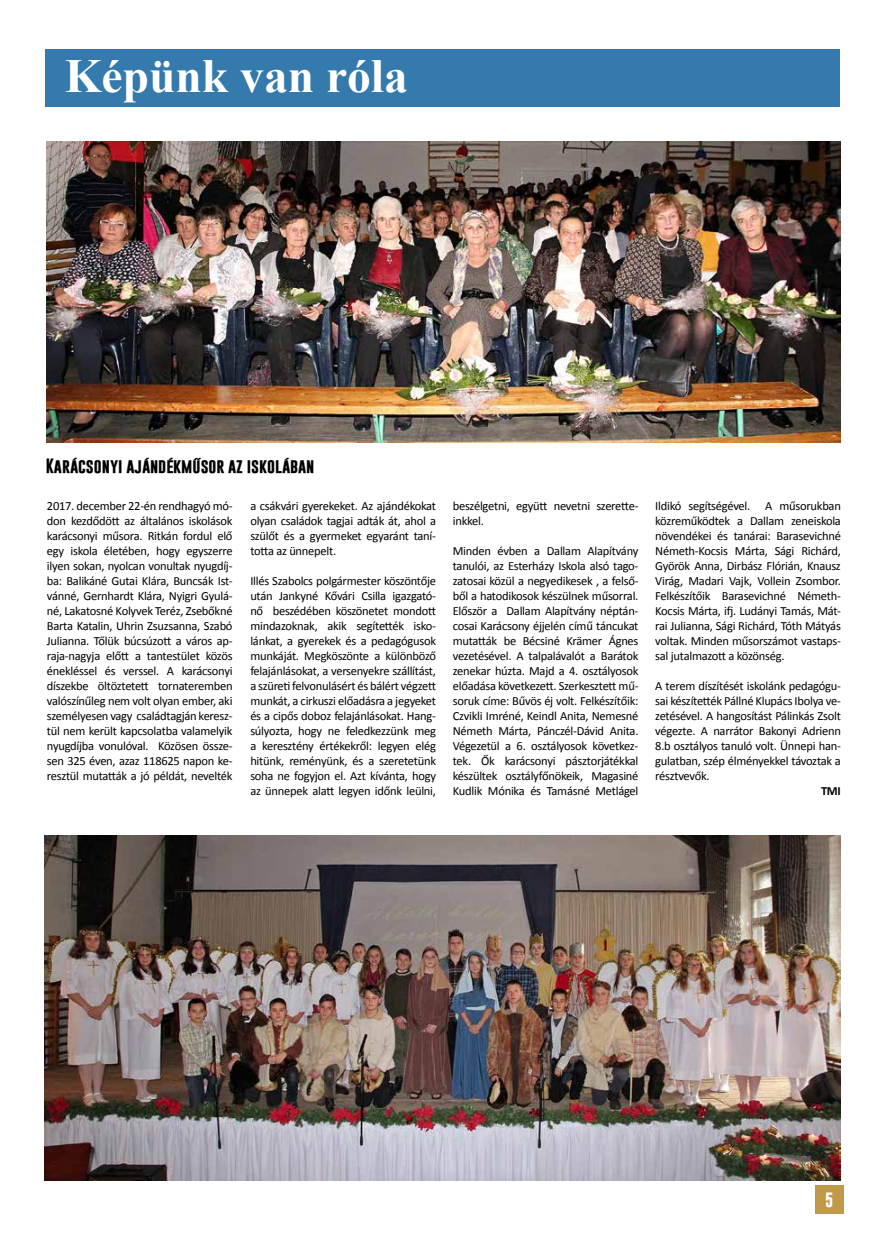
<style>
.page{position:relative;width:886px;height:1251px;background:#fff}
.page>*{position:absolute;margin:0;border:0;box-sizing:border-box;transform-origin:0 0}
.t1{font:700 47.5px "Times New Roman";color:#fff}
.t2{font:700 15px "Gobold";color:#000}
.t3{font:700 15px "Gobold";color:#fff}
.t4{font:12.5px/15px "Calibri";letter-spacing:-.02em;color:#000;text-align:justify}
.t5{font:700 12.5px "Calibri";color:#000}
</style>
<div class="page">
<div style="left:815px;top:1185px;width:28px;height:29px;background:#c09949"></div>
<div style="left:45px;top:50px;width:794px;height:57px;background:#357aad"></div>
<svg style="left:193px;top:458px;width:8px;height:2px"></svg>
<img style="left:47px;top:142px;width:794px;height:301px">
<img style="left:44px;top:835px;width:797px;height:345px">
<h1 class="t1" style="left:65px;top:43px;width:345px">Képünk van róla</h1>
<p class="t2" style="left:46px;top:456px;width:270px">Karácsonyi ajándékmusor az iskolában</p>
<p class="t4" style="left:47px;top:498px;width:187px">2017. december 22-én rendhagyó mó&shy;don kezdődött az általános iskolások karácsonyi műsora. Ritkán fordul elő egy iskola életében, hogy egyszerre ilyen sokan, nyolcan vonultak nyugdíj&shy;ba: Balikáné Gutai Klára, Buncsák Ist&shy;vánné, Gernhardt Klára, Nyigri Gyulá&shy;né, Lakatosné Kolyvek Teréz, Zsebőkné Barta Katalin, Uhrin Zsuzsanna, Szabó Julianna. Tőlük búcsúzott a város ap&shy;raja-nagyja előtt a tantestület közös énekléssel és verssel. A karácsonyi díszekbe öltöztetett tornateremben valószínűleg nem volt olyan ember, aki személyesen vagy családtagján keresz&shy;tül nem került kapcsolatba valamelyik nyugdíjba vonulóval. Közösen össze&shy;sen 325 éven, azaz 118625 napon ke&shy;resztül mutatták a jó példát, nevelték</p>
<p class="t4" style="left:250px;top:498px;width:187px">a csákvári gyerekeket. Az ajándékokat olyan családok tagjai adták át, ahol a szülőt és a gyermeket egyaránt taní&shy;totta az ünnepelt.</p>
<p class="t4" style="left:250px;top:573px;width:187px">Illés Szabolcs polgármester köszöntője után Jankyné Kővári Csilla igazgató&shy;nő beszédében köszönetet mondott mindazoknak, akik segítették isko&shy;lánkat, a gyerekek és a pedagógusok munkáját. Megköszönte a különböző felajánlásokat, a versenyekre szállítást, a szüreti felvonulásért és bálért végzett munkát, a cirkuszi előadásra a jegyeket és a cipős doboz felajánlásokat. Hang&shy;súlyozta, hogy ne feledkezzünk meg a keresztény értékekről: legyen elég hitünk, reményünk, és a szeretetünk soha ne fogyjon el. Azt kívánta, hogy az ünnepek alatt legyen időnk leülni,</p>
<p class="t4" style="left:453px;top:498px;width:187px">beszélgetni, együtt nevetni szerette&shy;inkkel.</p>
<p class="t4" style="left:453px;top:543px;width:187px">Minden évben a Dallam Alapítvány tanulói, az Esterházy Iskola alsó tago&shy;zatosai közül a negyedikesek , a felső&shy;ből a hatodikosok készülnek műsorral.<br>Először a Dallam Alapítvány néptán&shy;cosai Karácsony éjjelén című táncukat mutatták be Bécsiné Krämer Ágnes vezetésével. A talpalávalót a Barátok zenekar húzta. Majd a 4. osztályosok előadása következett. Szerkesztett mű&shy;soruk címe: Bűvös éj volt. Felkészítőik:<br>Czvikli Imréné, Keindl Anita, Nemesné Németh Márta, Pánczél-Dávid Anita.<br>Végezetül a 6. osztályosok következ&shy;tek. Ők karácsonyi pásztorjátékkal készültek osztályfőnökeik, Magasiné Kudlik Mónika és Tamásné Metlágel</p>
<p class="t4" style="left:655px;top:498px;width:187px">Ildikó segítségével. A műsorukban közreműködtek a Dallam zeneiskola növendékei és tanárai: Barasevichné Németh-Kocsis Márta, Sági Richárd, Györök Anna, Dirbász Flórián, Knausz Virág, Madari Vajk, Vollein Zsombor.<br>Felkészítőik Barasevichné Németh-Kocsis Márta, ifj. Ludányi Tamás, Mát&shy;rai Julianna, Sági Richárd, Tóth Mátyás voltak. Minden műsorszámot vastaps&shy;sal jutalmazott a közönség.</p>
<p class="t4" style="left:655px;top:678px;width:187px">A terem díszítését iskolánk pedagógu&shy;sai készítették Pállné Klupács Ibolya ve&shy;zetésével. A hangosítást Pálinkás Zsolt végezte. A narrátor Bakonyi Adrienn 8.b osztályos tanuló volt. Ünnepi han&shy;gulatban, szép élményekkel távoztak a résztvevők.</p>
<p class="t5" style="left:821px;top:783px;width:21px">TMI</p>
<p class="t3" style="left:825px;top:1190px;width:10px">5</p>
</div>
